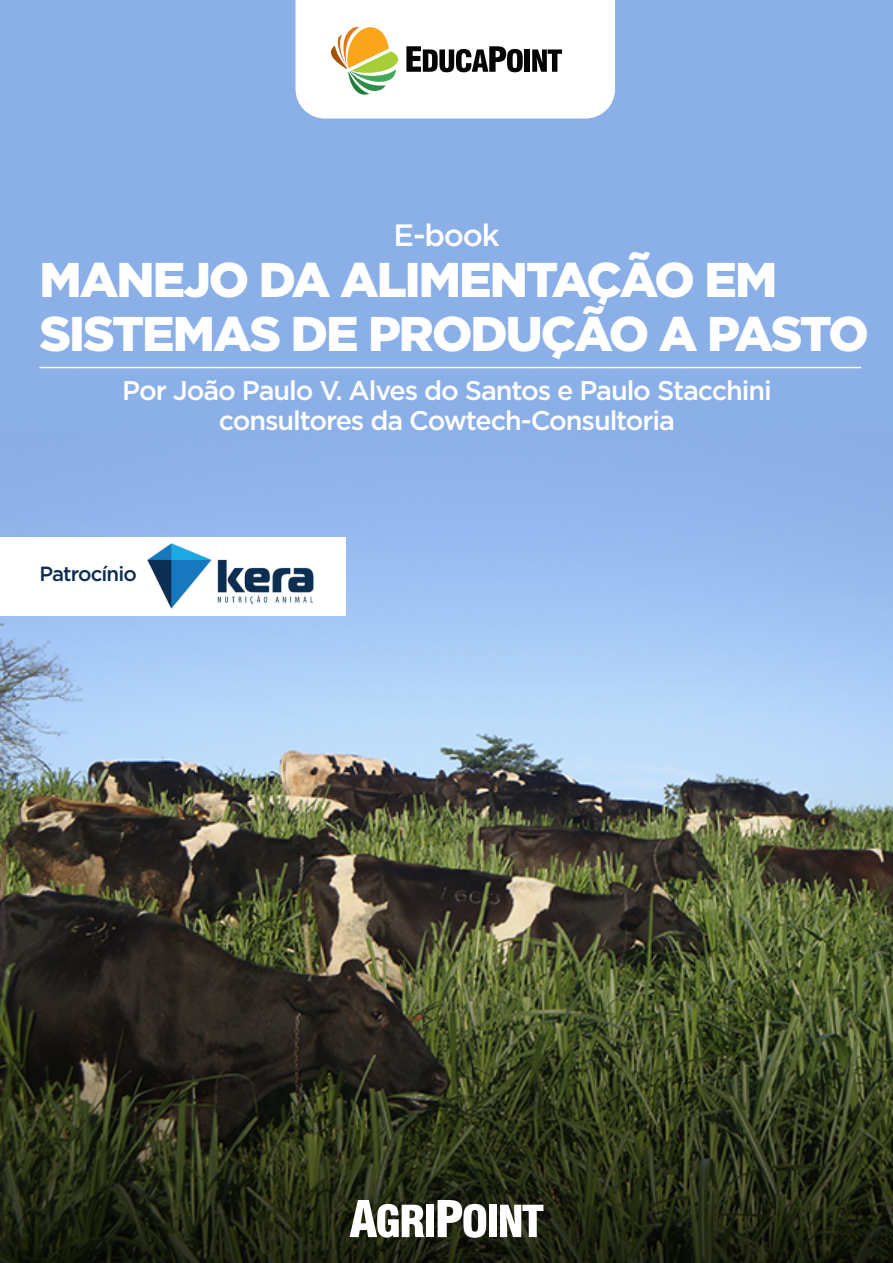
<style>
.page{position:relative;width:893px;height:1263px;background:#fff}
.page>*{position:absolute;margin:0;border:0;box-sizing:border-box;transform-origin:0 0}
.t1{font:900 48.75px/54px "Gotham";letter-spacing:-.04em;color:#fff}
.t2{font:500 30.9px "Gotham";color:#fff}
.t3{font:500 27px/30px "Gotham";letter-spacing:-.04em;color:#fff;text-align:center}
.t4{font:500 20.55px "Gotham";letter-spacing:-.04em;color:#0c2e50}
</style>
<div class="page">
<img style="left:0;top:0;width:893px;height:1263px">
<svg style="left:296px;top:0;width:319px;height:118px"></svg>
<svg style="left:349px;top:1200px;width:76px;height:37px"></svg>
<div style="left:426px;top:1205px;width:8px;height:32px;background:#fff"></div>
<svg style="left:438px;top:1200px;width:48px;height:38px"></svg>
<div style="left:489px;top:1205px;width:8px;height:32px;background:#fff"></div>
<svg style="left:500px;top:1205px;width:43px;height:32px"></svg>
<hr style="left:39px;top:367px;width:822px;height:1px;background:#fff">
<div style="left:0;top:536px;width:346px;height:79px;background:#fff"></div>
<img style="left:148px;top:544px;width:165px;height:64px">
<p class="t2" style="left:394px;top:215px;width:108px">E-book</p>
<h1 class="t1" style="left:39px;top:252px;width:831px">MANEJO DA ALIMENTAÇÃO EM<br>SISTEMAS DE PRODUÇÃO A PASTO</h1>
<p class="t3" style="left:122px;top:375px;width:651px">Por João Paulo V. Alves do Santos e Paulo Stacchini consultores da Cowtech-Consultoria</p>
<p class="t4" style="left:39px;top:560px;width:99px">Patrocínio</p>
</div>
